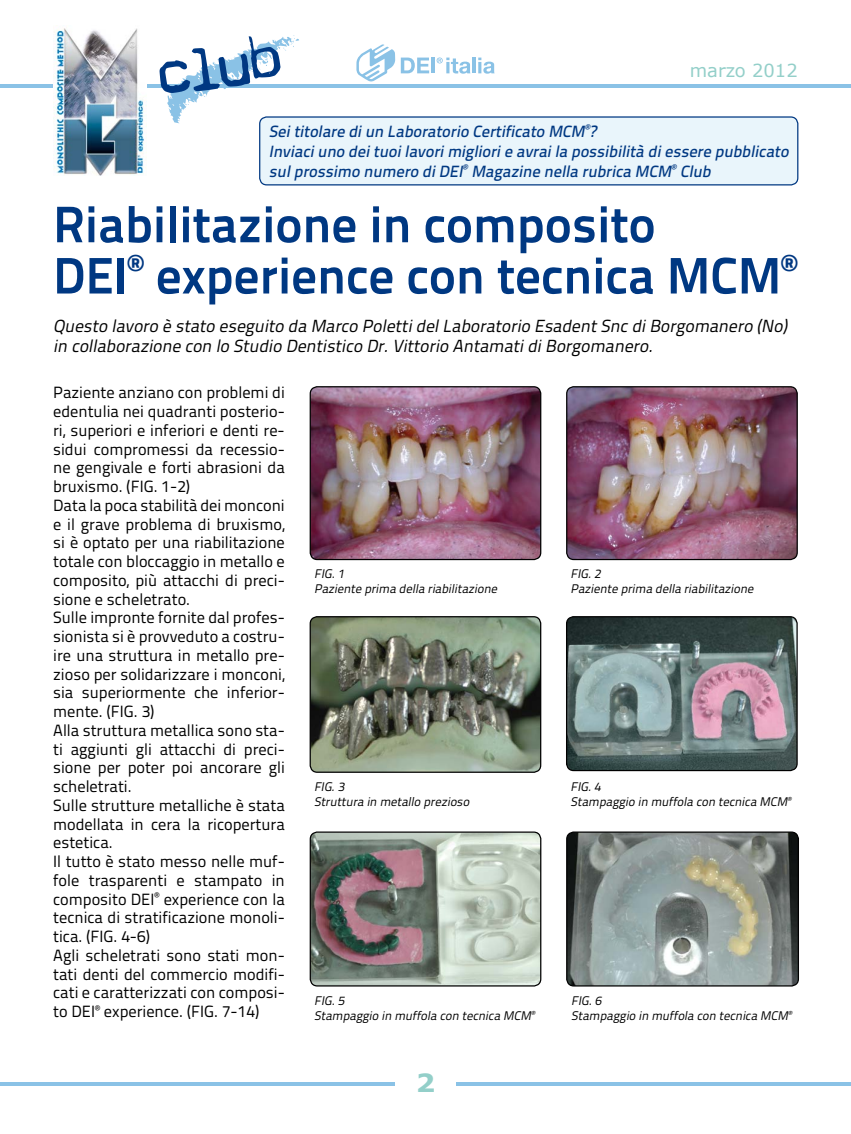
<style>
.page{position:relative;width:851px;height:1134px;background:#fff}
.page>*{position:absolute;margin:0;border:0;box-sizing:border-box;transform-origin:0 0}
.t1{font:700 51.25px/51.2px "Titillium Text 22 L";color:#003882}
.t2{font:700 25px "Verdana";color:#93cfc9;scale:1.1 1}
.t3{font:17.88px "Verdana";color:#93cfc9}
.t4{font:italic 17.5px/20px "Titillium Text 22 L";color:#000}
.t5{font:16.25px/18.8px "Titillium Text 22 L";color:#000}
.t6{font:italic 500 16.25px/20px "Titillium Text 22 L";color:#003882}
.t7{font:italic 12.5px/15px "Titillium Text 22 L";color:#000}
</style>
<div class="page">
<hr style="left:0;top:84px;width:850px;height:4px;background:#8ac2e6">
<hr style="left:0;top:1082px;width:850px;height:3px;background:#8ac2e6">
<svg style="left:356px;top:44px;width:39px;height:38px"></svg>
<svg style="left:401px;top:58px;width:28px;height:15px"></svg>
<hr style="left:431px;top:58px;width:4px;height:15px;background:#8ac2e6">
<svg style="left:436px;top:58px;width:34px;height:16px"></svg>
<hr style="left:472px;top:58px;width:3px;height:15px;background:#8ac2e6">
<svg style="left:478px;top:58px;width:16px;height:16px"></svg>
<div style="left:395px;top:1058px;width:60px;height:49px;background:#fff"></div>
<img style="left:311px;top:387px;width:229px;height:172px">
<div style="left:309px;top:386px;width:232px;height:174px;border:1px solid #000;border-radius:7px"></div>
<img style="left:567px;top:387px;width:230px;height:172px">
<div style="left:566px;top:386px;width:231px;height:174px;border:1px solid #000;border-radius:7px"></div>
<img style="left:311px;top:617px;width:229px;height:155px">
<div style="left:309px;top:616px;width:232px;height:157px;border:1px solid #000;border-radius:7px"></div>
<img style="left:567px;top:617px;width:230px;height:153px">
<div style="left:566px;top:616px;width:231px;height:155px;border:1px solid #000;border-radius:7px"></div>
<img style="left:311px;top:832px;width:229px;height:154px">
<div style="left:309px;top:831px;width:232px;height:155px;border:1px solid #000;border-radius:7px"></div>
<img style="left:53px;top:28px;width:94px;height:148px">
<svg style="left:159px;top:35px;width:140px;height:88px"></svg>
<div style="left:260px;top:117px;width:537px;height:68px;background:#e9f5fb;border-radius:7px"></div>
<div style="left:259px;top:116px;width:539px;height:69px;border:1px solid #003882;border-radius:7px"></div>
<img style="left:567px;top:832px;width:231px;height:154px">
<div style="left:566px;top:831px;width:232px;height:155px;border:1px solid #000;border-radius:7px"></div>
<p class="t3" style="left:689px;top:59px;width:109px">marzo 2012</p>
<p class="t6" style="left:269px;top:120px;width:525px">Seititolare diun Laboratorio Certificato MCM<sup>®</sup>?<br>Inviaciuno deituoilavorimigliorie avraila possibilità diessere pubblicato sulprossimo numero diDEI<sup>®</sup> Magazine nella rubrica MCM<sup>®</sup> Club</p>
<h1 class="t1" style="left:53px;top:196px;width:745px">Riabilitazione in composito<br>DEI<sup>®</sup> experience con tecnica MCM<sup>®</sup></h1>
<p class="t4" style="left:53px;top:315px;width:739px">Questo lavoro è stato eseguito da Marco PolettidelLaboratorio EsadentSncdiBorgomanero (No) in collaborazione con lo Studio Dentistico Dr.Vittorio AntamatidiBorgomanero.</p>
<p class="t5" style="left:53px;top:382px;width:233px">Paziente anziano con problemi di edentulia nei quadranti posterio&shy;ri, superiori e inferiori e denti re&shy;sidui compromessi da recessio&shy;ne gengivale e forti abrasioni da bruxismo. (FIG. 1-2)<br>Data la poca stabilità dei monconi e il grave problema di bruxismo, si è optato per una riabilitazione totale con bloccaggio in metallo e composito, più attacchi di preci&shy;sione e scheletrato.<br>Sulle impronte fornite dal profes&shy;sionista si è provveduto a costru&shy;ire una struttura in metallo pre&shy;zioso per solidarizzare i monconi, sia superiormente che inferior&shy;mente. (FIG. 3)<br>Alla struttura metallica sono sta&shy;ti aggiunti gli attacchi di preci&shy;sione per poter poi ancorare gli scheletrati.<br>Sulle strutture metalliche è stata modellata in cera la ricopertura estetica.<br>Il tutto è stato messo nelle muf&shy;fole trasparenti e stampato in composito DEI<sup>®</sup> experience con la tecnica di stratificazione monoli&shy;tica. (FIG. 4-6)<br>Agli scheletrati sono stati mon&shy;tati denti del commercio modifi&shy;cati e caratterizzati con composi&shy;to DEI<sup>®</sup> experience. (FIG. 7-14)</p>
<p class="t7" style="left:314px;top:566px;width:188px">FIG.1<br>Paziente prima della riabilitazione</p>
<p class="t7" style="left:570px;top:566px;width:188px">FIG.2<br>Paziente prima della riabilitazione</p>
<p class="t7" style="left:314px;top:778px;width:160px">FIG.3<br>Struttura in metallo prezioso</p>
<p class="t7" style="left:570px;top:778px;width:224px">FIG.4<br>Stampaggio in muffola con tecnica MCM<sup>®</sup></p>
<p class="t7" style="left:314px;top:992px;width:224px">FIG.5<br>Stampaggio in muffola con tecnica MCM<sup>®</sup></p>
<p class="t7" style="left:571px;top:992px;width:224px">FIG.6<br>Stampaggio in muffola con tecnica MCM<sup>®</sup></p>
<h2 class="t2" style="left:415px;top:1067px;width:19px">2</h2>
</div>
